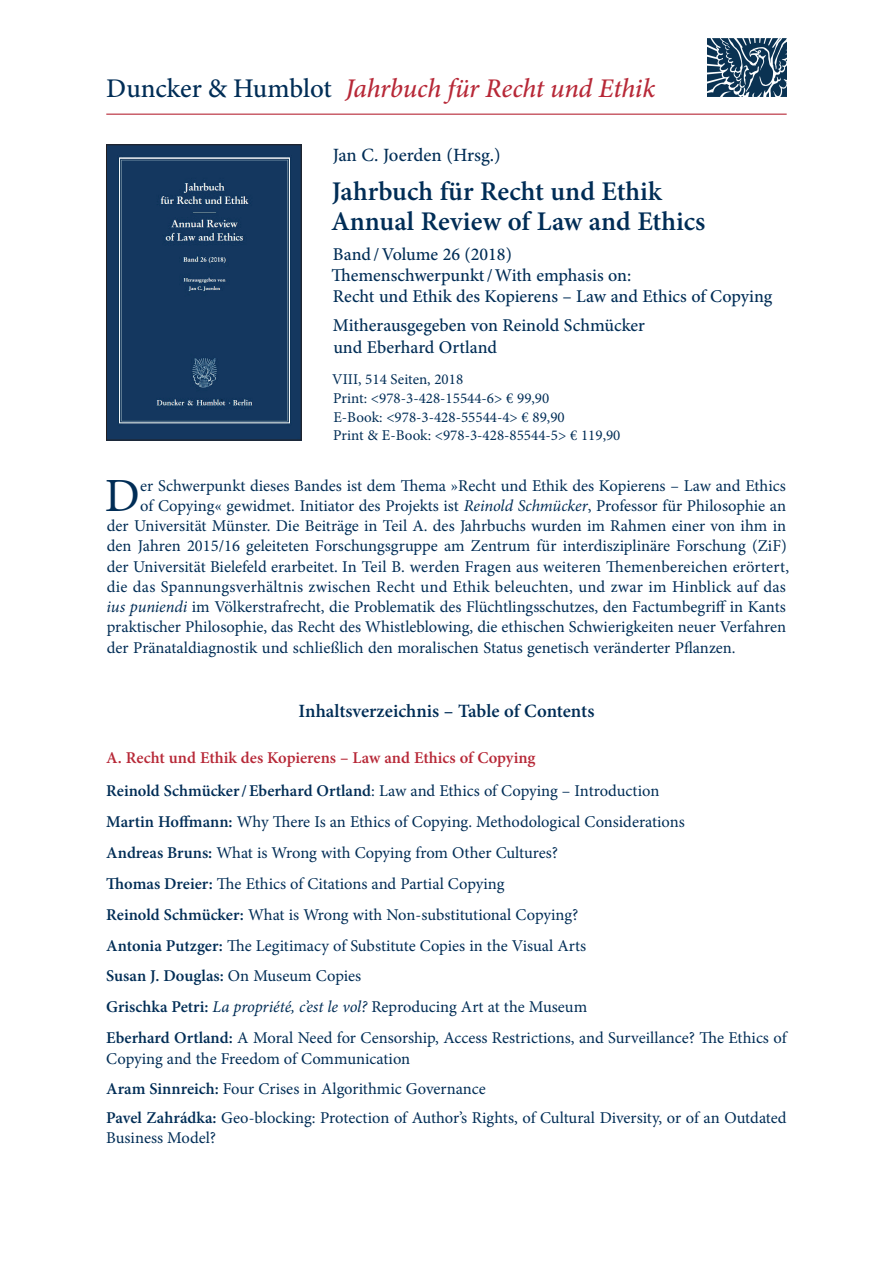
<style>
.page{position:relative;width:893px;height:1263px;background:#fff}
.page>*{position:absolute;margin:0;border:0;box-sizing:border-box;transform-origin:0 0}
.t1{font:47.7px "Minion Pro";color:#002d56}
.t2{font:600 27px/30px "Minion Pro";color:#002d56}
.t3{font:italic 500 27px "Minion Pro";letter-spacing:-.01em;color:#b72837}
.t4{font:600 18.75px "Minion Pro";letter-spacing:-.005em;color:#002d56}
.t5{font:500 18.75px "Minion Pro";letter-spacing:-.005em;color:#002d56}
.t6{font:500 18px/21px "Minion Pro";letter-spacing:-.005em;color:#002d56}
.t7{font:16.5px/30.9px "Minion Pro";color:#002d56}
.t8{font:600 16.5px/33px "Minion Pro";color:#b72837}
.t9{font:15px/18.8px "Minion Pro";color:#002d56}
.s1{font-style:normal;color:#002d56}
.s2{font-style:italic}
.s3{color:#002d56}
.s4{font-weight:400;color:#002d56}
.s5{font-weight:600}
</style>
<div class="page">
<img style="left:108px;top:147px;width:191px;height:291px">
<div style="left:106px;top:145px;width:195px;height:295px;border:1px solid #231f20"></div>
<img style="left:707px;top:38px;width:79px;height:59px">
<hr style="left:106px;top:114px;width:681px;height:1px;background:#b72837">
<h2 class="t3" style="left:106px;top:70px;width:550px"><span class="s1">Duncker &amp; Humblot</span> Jahrbuch für Recht und Ethik</h2>
<p class="t5" style="left:333px;top:143px;width:170px">Jan C. Joerden (Hrsg.)</p>
<h2 class="t2" style="left:331px;top:176px;width:376px">Jahrbuch für Recht und Ethik<br>Annual Review of Law and Ethics</h2>
<p class="t6" style="left:331px;top:244px;width:442px">Band/Volume 26 (2018)<br>Themenschwerpunkt/With emphasis on:<br>Recht und Ethik des Kopierens – Law and Ethics of Copying</p>
<p class="t6" style="left:333px;top:315px;width:313px">Mitherausgegeben von Reinold Schmücker und Eberhard Ortland</p>
<p class="t9" style="left:332px;top:370px;width:290px">VIII, 514 Seiten, 2018<br>Print: &lt;978-3-428-15544-6&gt; € 99,90<br>E-Book: &lt;978-3-428-55544-4&gt; € 89,90<br>Print &amp; E-Book: &lt;978-3-428-85544-5&gt; € 119,90</p>
<h1 class="t1" style="left:105px;top:464px;width:37px">D</h1>
<p class="t7" style="left:140px;top:470px;width:647px">er Schwerpunkt dieses Bandes ist dem Thema »Recht und Ethik des Kopierens – Law and Ethics</p>
<p class="t7" style="left:140px;top:490px;width:647px">of Copying« gewidmet. Initiator des Projekts ist <span class="s2">Reinold Schmücker</span>, Professor für Philosophie an</p>
<p class="t7" style="left:107px;top:510px;width:681px">der Universität Münster. Die Beiträge in Teil A. des Jahrbuchs wurden im Rahmen einer von ihm in</p>
<p class="t7" style="left:107px;top:531px;width:681px">den Jahren 2015/16 geleiteten Forschungsgruppe am Zentrum für interdisziplinäre Forschung (ZiF)</p>
<p class="t7" style="left:107px;top:551px;width:684px">der Universität Bielefeld erarbeitet. In Teil B. werden Fragen aus weiteren Themenbereichen erörtert,</p>
<p class="t7" style="left:107px;top:571px;width:680px">die das Spannungsverhältnis zwischen Recht und Ethik beleuchten, und zwar im Hinblick auf das</p>
<p class="t7" style="left:107px;top:591px;width:681px"><span class="s2">ius puniendi</span> im Völkerstrafrecht, die Problematik des Flüchtlingsschutzes, den Factumbegriff in Kants</p>
<p class="t7" style="left:107px;top:612px;width:681px">praktischer Philosophie, das Recht des Whistleblowing, die ethischen Schwierigkeiten neuer Verfahren</p>
<p class="t7" style="left:107px;top:632px;width:630px">der Pränataldiagnostik und schließlich den moralischen Status genetisch veränderter Pflanzen.</p>
<p class="t4" style="left:299px;top:698px;width:297px">Inhaltsverzeichnis – Table of Contents</p>
<p class="t8" style="left:106px;top:741px;width:555px">A. Recht und Ethik des Kopierens – Law and Ethics of Copying<br><span class="s3">Reinold Schmücker/Eberhard Ortland</span><span class="s4">: Law and Ethics of Copying – Introduction</span></p>
<p class="t7" style="left:106px;top:806px;width:682px"><span class="s5">Martin Hoffmann:</span> Why There Is an Ethics of Copying. Methodological Considerations<br><span class="s5">Andreas Bruns:</span> What is Wrong with Copying from Other Cultures?<br><span class="s5">Thomas Dreier:</span> The Ethics of Citations and Partial Copying<br><span class="s5">Reinold Schmücker:</span> What is Wrong with Non-substitutional Copying?<br><span class="s5">Antonia Putzger:</span> The Legitimacy of Substitute Copies in the Visual Arts<br><span class="s5">Susan J. Douglas:</span> On Museum Copies<br><span class="s5">Grischka Petri:</span> <span class="s2">La propriété, c’est le vol?</span> Reproducing Art at the Museum<br><span class="s5">Eberhard Ortland:</span> A Moral Need for Censorship, Access Restrictions, and Surveillance? The Ethics of</p>
<p class="t7" style="left:106px;top:1043px;width:381px">Copying and the Freedom of Communication<br><span class="s5">Aram Sinnreich:</span> Four Crises in Algorithmic Governance</p>
<p class="t7" style="left:106px;top:1108px;width:682px;line-height:20.2px"><span class="s5">Pavel Zahrádka:</span> Geo-blocking: Protection of Author’s Rights, of Cultural Diversity, or of an Outdated<br>Business Model?</p>
</div>
